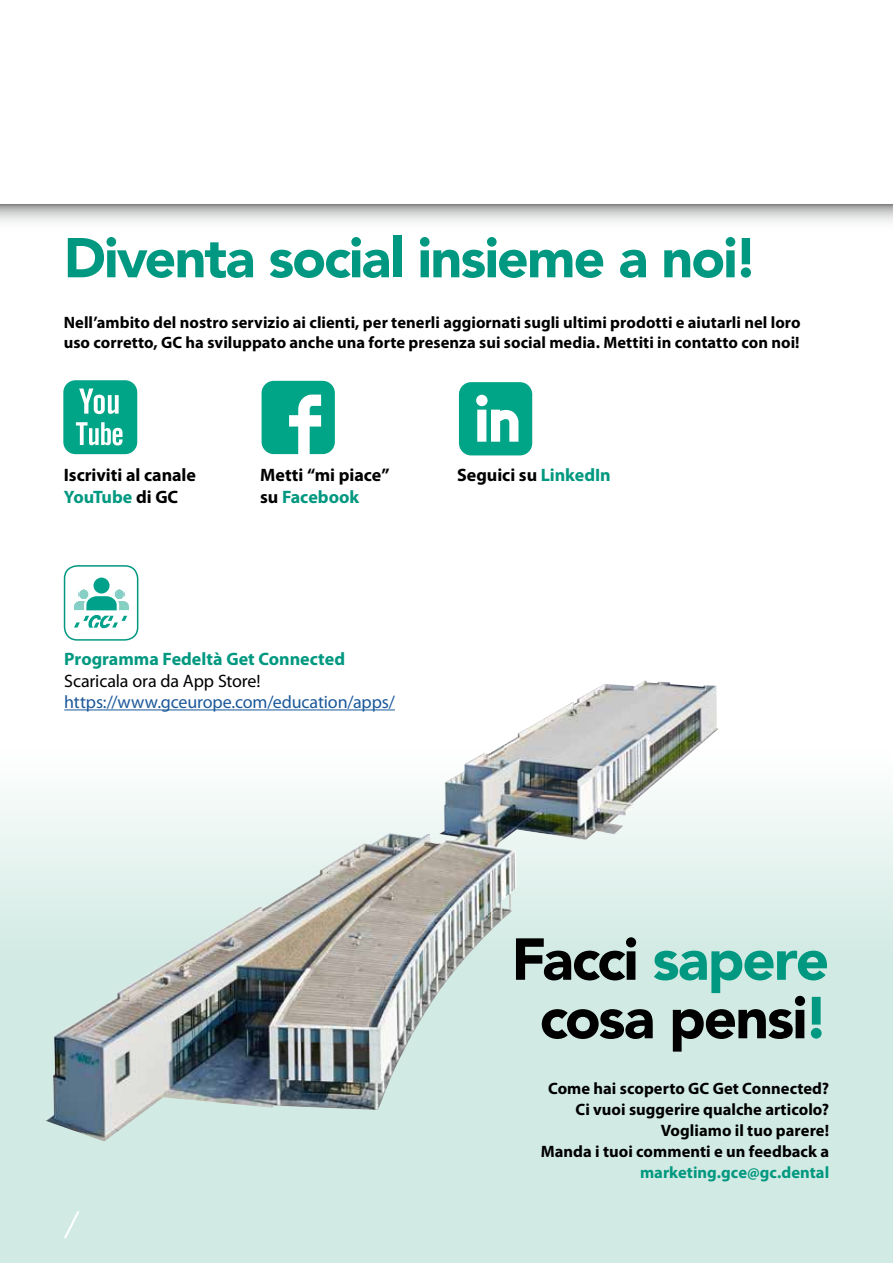
<style>
.page{position:relative;width:893px;height:1263px;background:#fff}
.page>*{position:absolute;margin:0;border:0;box-sizing:border-box;transform-origin:0 0}
.t1{font:900 58.5px/58.5px "Avenir LT Std";letter-spacing:-.03em;color:#000;text-align:center}
.t2{font:900 55.5px "Avenir LT Std";letter-spacing:-.03em;color:#009880}
.t3{font:700 18px/21.6px "Myriad Pro";color:#000}
.t4{font:18px "Myriad Pro";letter-spacing:-.005em;color:#1b5899}
.t5{font:700 18px "Myriad Pro";color:#009880}
.t6{font:18px "Myriad Pro";letter-spacing:-.01em;color:#000}
.t7{font:700 16.5px/21px "Myriad Pro";color:#000}
.t8{font:700 16.5px "Myriad Pro";color:#009880}
.s1{color:#009880}
</style>
<div class="page">
<div style="left:0;top:750px;width:893px;height:513px;background:linear-gradient(to bottom,#eef7f5,#c6e5dc)"></div>
<svg style="left:64px;top:1211px;width:16px;height:27px"></svg>
<svg style="left:0;top:204px;width:893px;height:18px;background:#cacbcb"></svg>
<svg style="left:262px;top:381px;width:73px;height:73px"></svg>
<svg style="left:63px;top:380px;width:74px;height:74px;background:#34b69e"></svg>
<img style="left:45px;top:680px;width:674px;height:461px">
<svg style="left:459px;top:382px;width:73px;height:73px"></svg>
<hr style="left:64px;top:709px;width:331px;height:1px;background:#1b5899">
<svg style="left:74px;top:578px;width:53px;height:50px"></svg>
<div style="left:64px;top:565px;width:74px;height:76px;border:2px solid #009880;border-radius:13px"></div>
<h2 class="t2" style="left:64px;top:224px;width:696px">Diventa social insieme a noi!</h2>
<p class="t7" style="left:64px;top:313px;width:738px;line-height:19.8px">Nell’ambito del nostro servizio ai clienti, per tenerli aggiornati sugli ultimi prodotti e aiutarli nel loro uso corretto, GC ha sviluppato anche una forte presenza sui social media. Mettiti in contatto con noi!</p>
<p class="t3" style="left:64px;top:465px;width:134px">Iscriviti al canale<br><span class="s1">YouTube</span> di GC</p>
<p class="t3" style="left:260px;top:465px;width:131px">Metti “mi piace” su <span class="s1">Facebook</span></p>
<p class="t3" style="left:457px;top:465px;width:155px">Seguici su <span class="s1">LinkedIn</span></p>
<p class="t5" style="left:64px;top:649px;width:282px">Programma Fedeltà Get Connected</p>
<p class="t6" style="left:64px;top:671px;width:198px">Scaricala ora da App Store!</p>
<p class="t4" style="left:64px;top:692px;width:332px">https://www.gceurope.com/education/apps/</p>
<h1 class="t1" style="left:511px;top:930px;width:319px">Facci <span class="s1">sapere </span>cosa pensi<span class="s1">!</span></h1>
<p class="t7" style="left:541px;top:1078px;width:290px;text-align:right">Come hai scoperto GC Get Connected?<br>Ci vuoi suggerire qualche articolo?<br>Vogliamo il tuo parere!<br>Manda i tuoi commenti e un feedback a</p>
<p class="t8" style="left:640px;top:1163px;width:191px">marketing.gce@gc.dental</p>
</div>
